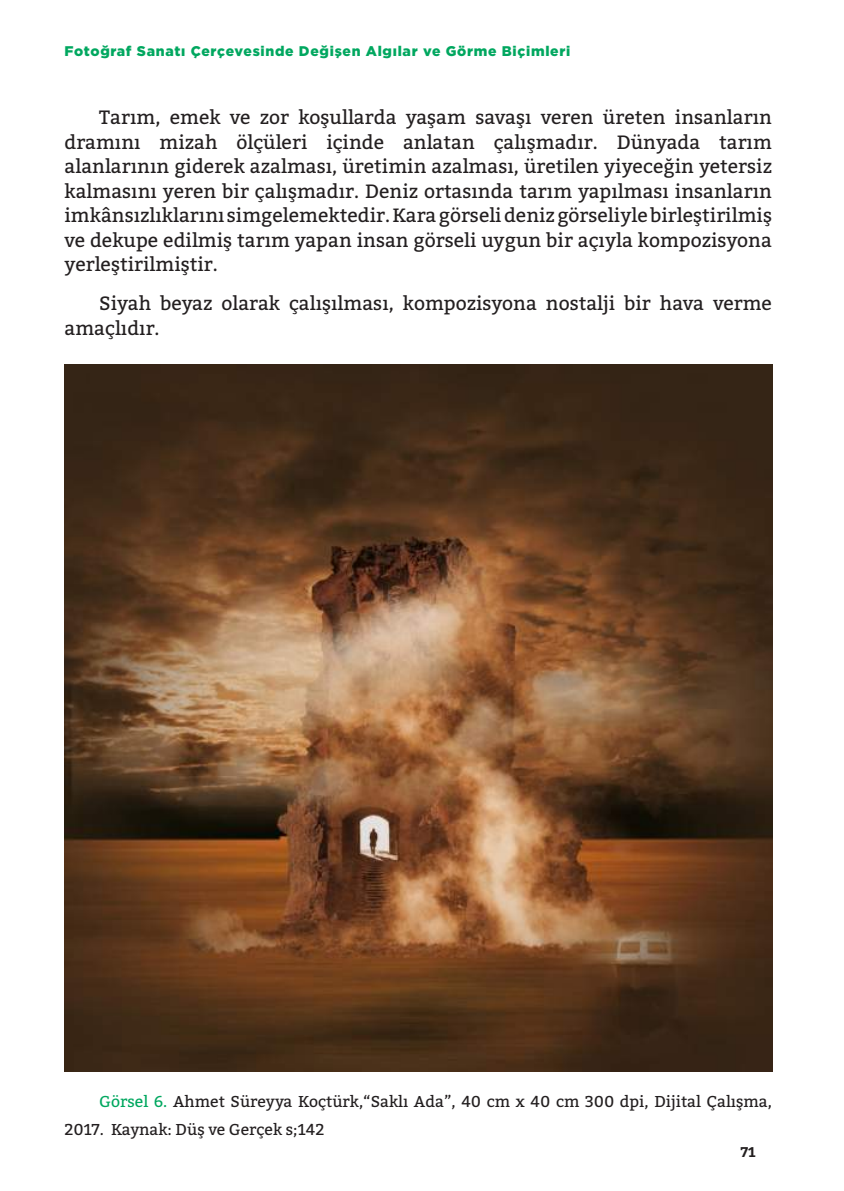
<style>
.page{position:relative;width:844px;height:1191px;background:#fff}
.page>*{position:absolute;margin:0;border:0;box-sizing:border-box;transform-origin:0 0}
.t1{font:19.25px/24.5px "Bitter";color:#231f20;text-align:justify}
.t2{font:15.75px/28px "Bitter";color:#231f20}
.t3{font:900 14px "Gotham";letter-spacing:.05em;color:#00a75f}
.t4{font:700 14px "Bitter";color:#231f20}
.s1{color:#00a75f}
</style>
<div class="page">
<img style="left:64px;top:365px;width:707px;height:706px">
<p class="t3" style="left:64px;top:41px;width:507px">Fotoğraf Sanatı Çerçevesinde Değişen Algılar ve Görme Biçimleri</p>
<p class="t1" style="left:64px;top:105px;width:708px;text-indent:35px">Tarım, emek ve zor koşullarda yaşam savaşı veren üreten insanların dramını mizah ölçüleri içinde anlatan çalışmadır. Dünyada tarım alanlarının giderek azalması, üretimin azalması, üretilen yiyeceğin yetersiz kalmasını yeren bir çalışmadır. Deniz ortasında tarım yapılması insanların imkânsızlıklarını simgelemektedir. Kara görseli deniz görseliyle birleştirilmiş ve dekupe edilmiş tarım yapan insan görseli uygun bir açıyla kompozisyona yerleştirilmiştir.</p>
<p class="t1" style="left:64px;top:292px;width:708px;text-indent:35px">Siyah beyaz olarak çalışılması, kompozisyona nostalji bir hava verme amaçlıdır.</p>
<p class="t2" style="left:64px;top:1087px;width:708px;text-indent:35px"><span class="s1">Görsel 6.</span> Ahmet Süreyya Koçtürk,“Saklı Ada”, 40 cm x 40 cm 300 dpi, Dijital Çalışma,<br>2017. Kaynak: Düş ve Gerçek s;142</p>
<p class="t4" style="left:740px;top:1143px;width:16px">71</p>
</div>
